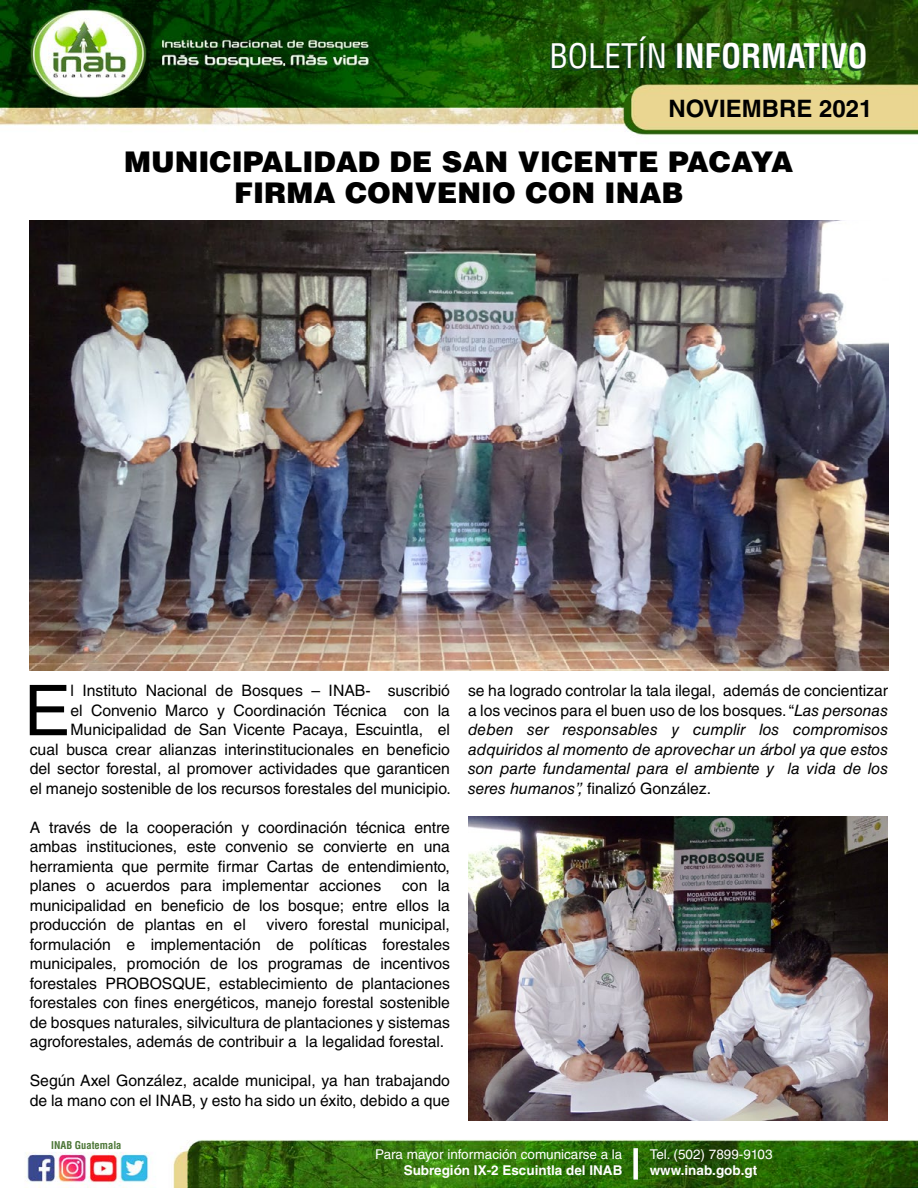
<style>
.page{position:relative;width:918px;height:1188px;background:#fff}
.page>*{position:absolute;margin:0;border:0;box-sizing:border-box;transform-origin:0 0}
.t1{font:70.05px "Helvetica LT Std";color:#000}
.t2{font:700 condensed 33px "Helvetica LT Std";color:#fff}
.t3{font:900 28.5px/31.5px "Helvetica LT Std";color:#000;text-align:center}
.t4{font:700 24px "Helvetica LT Std";color:#000}
.t5{font:15.75px/19.5px "Helvetica LT Std";color:#000;text-align:justify}
.t6{font:italic 15.75px/19.5px "Helvetica LT Std";color:#000;text-align:justify}
.t7{font:13.5px "Helvetica LT Std";color:#fff}
.t8{font:700 13.5px "Helvetica LT Std";color:#fff}
.t9{font:700 condensed 10.5px "Helvetica LT Std";color:#4c7637}
.s1{font-weight:400}
.s2{font-style:normal}
</style>
<div class="page">
<img style="left:0;top:0;width:918px;height:1188px">
<svg style="left:550px;top:39px;width:314px;height:32px;background:#215812"></svg>
<div style="left:633px;top:1148px;width:5px;height:32px;background:#fff"></div>
<img style="left:30px;top:220px;width:858px;height:450px">
<img style="left:468px;top:817px;width:420px;height:304px">
<h2 class="t2" style="left:550px;top:35px;width:320px"><span class="s1">BOLETÍN</span> INFORMATIVO</h2>
<h3 class="t4" style="left:668px;top:94px;width:206px">NOVIEMBRE 2021</h3>
<h3 class="t3" style="left:124px;top:145px;width:671px">MUNICIPALIDAD DE SAN VICENTE PACAYA<br>FIRMA CONVENIO CON INAB</h3>
<p class="t5" style="left:30px;top:681px;width:423px;text-align:right">l Instituto Nacional de Bosques – INAB- suscribió<br>el Convenio Marco y Coordinación Técnica con la Municipalidad de San Vicente Pacaya, Escuintla, el<br>cual busca crear alianzas interinstitucionales en beneficio del sector forestal, al promover actividades que garanticen el manejo sostenible de los recursos forestales del municipio.</p>
<p class="t5" style="left:30px;top:817px;width:422px">A través de la cooperación y coordinación técnica entre ambas instituciones, este convenio se convierte en una herramienta que permite firmar Cartas de entendimiento, planes o acuerdos para implementar acciones</p>
<p class="t6" style="left:468px;top:681px;width:422px"><span class="s2">se ha logrado controlar la tala ilegal, además de concientizar a los vecinos para el buen uso de los bosques. “</span>Las personas deben ser responsables y cumplir los compromisos adquiridos al momento de aprovechar un árbol ya que estos son parte fundamental para el ambiente y la vida de los seres humanos”, <span class="s2">finalizó González.</span></p>
<h1 class="t1" style="left:24px;top:670px;width:48px">E</h1>
<p class="t5" style="left:30px;top:876px;width:422px;text-indent:372px">con la municipalidad en beneficio de los bosque; entre ellos la producción de plantas en el</p>
<p class="t5" style="left:30px;top:915px;width:422px;text-indent:237px">vivero forestal municipal, formulación e implementación de políticas forestales municipales, promoción de los programas de incentivos forestales PROBOSQUE, establecimiento de plantaciones forestales con fines energéticos, manejo forestal sostenible de bosques naturales, silvicultura de plantaciones y sistemas agroforestales, además de contribuir a la legalidad forestal.</p>
<p class="t5" style="left:30px;top:1071px;width:422px">Según Axel González, acalde municipal, ya han trabajando de la mano con el INAB, y esto ha sido un éxito, debido a que</p>
<p class="t7" style="left:375px;top:1146px;width:249px">Para mayor información comunicarse a la</p>
<p class="t8" style="left:404px;top:1162px;width:220px">Subregión IX-2 Escuintla del INAB</p>
<p class="t9" style="left:51px;top:1139px;width:72px">INAB Guatemala</p>
<p class="t7" style="left:650px;top:1146px;width:124px">Tel. (502) 7899-9103</p>
<p class="t8" style="left:650px;top:1162px;width:109px">www.inab.gob.gt</p>
</div>
